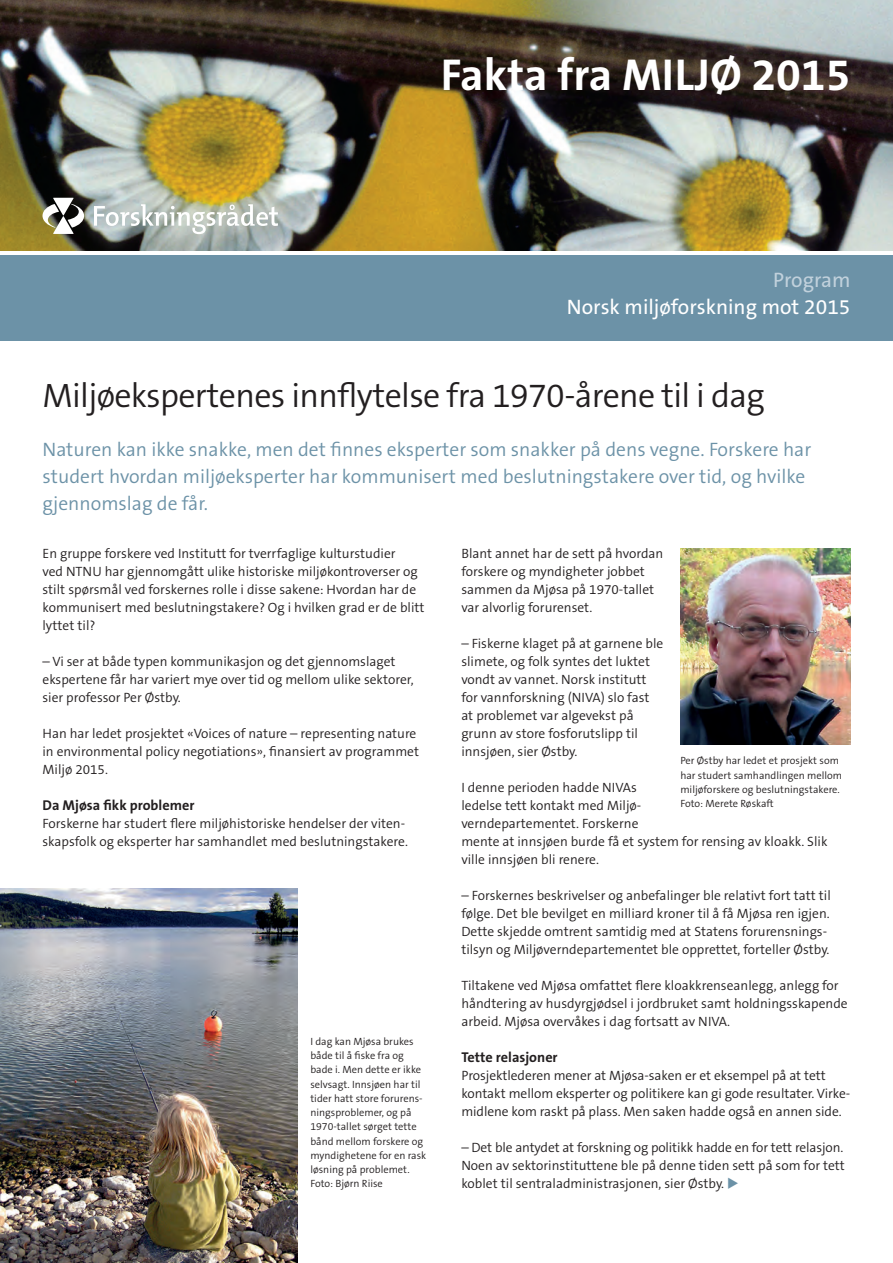
<style>
.page{position:relative;width:893px;height:1263px;background:#fff}
.page>*{position:absolute;margin:0;border:0;box-sizing:border-box;transform-origin:0 0}
.t1{font:700 45px "The Sans B7";color:#fff}
.t2{font:300 34.05px "The Sans B4";letter-spacing:-.02em;color:#231f20}
.t3{font:21px "The Sans B5 Plain";color:#fff}
.t4{font:21px "The Sans B5 Plain";color:#c1d1dc}
.t5{font:300 19.5px/27px "The Sans B4";color:#6c92a7}
.t6{font:700 14.25px "The Sans B7";color:#231f20}
.t7{font:300 13.5px/18px "The Sans B4";color:#231f20}
.t8{font:300 10.5px/14.2px "The Sans B4";color:#231f20}
.s1{color:#6c92a7}
</style>
<div class="page">
<div style="left:0;top:255px;width:893px;height:85px;background:#6c92a7"></div>
<img style="left:0;top:0;width:893px;height:251px">
<svg style="left:94px;top:204px;width:184px;height:30px"></svg>
<svg style="left:43px;top:198px;width:41px;height:36px"></svg>
<img style="left:0;top:889px;width:298px;height:374px">
<img style="left:680px;top:549px;width:170px;height:195px">
<h1 class="t1" style="left:441px;top:51px;width:411px">Fakta fra MILJØ 2015</h1>
<h3 class="t4" style="left:773px;top:269px;width:79px">Program</h3>
<h3 class="t3" style="left:567px;top:296px;width:285px">Norsk miljøforskning mot 2015</h3>
<h2 class="t2" style="left:43px;top:377px;width:724px">Miljøekspertenes innflytelse fra 1970-årene til i dag</h2>
<h3 class="t5" style="left:43px;top:437px;width:770px">Naturen kan ikke snakke, men det finnes eksperter som snakker på dens vegne. Forskere har studert hvordan miljøeksperter har kommunisert med beslutningstakere over tid, og hvilke gjennomslag de får.</h3>
<p class="t7" style="left:43px;top:545px;width:383px">En gruppe forskere ved Institutt for tverrfaglige kulturstudier<br>ved NTNU har gjennomgått ulike historiske miljøkontroverser og stilt spørsmål ved forskernes rolle i disse sakene: Hvordan har de kommunisert med beslutningstakere? Og i hvilken grad er de blitt lyttet til?</p>
<p class="t7" style="left:43px;top:653px;width:373px">– Vi ser at både typen kommunikasjon og det gjennomslaget ekspertene får har variert mye over tid og mellom ulike sektorer, sier professor Per Østby.</p>
<p class="t7" style="left:43px;top:725px;width:378px">Han har ledet prosjektet «Voices of nature – representing nature in environmental policy negotiations», finansiert av programmet<br>Miljø 2015.</p>
<p class="t6" style="left:43px;top:798px;width:153px">Da Mjøsa fikk problemer</p>
<p class="t7" style="left:43px;top:815px;width:367px">Forskerne har studert flere miljøhistoriske hendelser der viten&shy;skapsfolk og eksperter har samhandlet med beslutningstakere.</p>
<p class="t8" style="left:310px;top:1035px;width:117px">I dag kan Mjøsa brukes både til å fiske fra og bade i. Men dette er ikke selvsagt. Innsjøen har til tider hatt store forurens&shy;ningsproblemer, og på<br>1970-tallet sørget tette bånd mellom forskere og myndighetene for en rask løsning på problemet.<br>Foto: Bjørn Riise</p>
<p class="t7" style="left:461px;top:545px;width:204px">Blant annet har de sett på hvordan forskere og myndigheter jobbet sammen da Mjøsa på 1970-tallet var alvorlig forurenset.</p>
<p class="t7" style="left:461px;top:635px;width:203px">– Fiskerne klaget på at garnene ble slimete, og folk syntes det luktet vondt av vannet. Norsk institutt for vannforskning (NIVA) slo fast at problemet var algevekst på grunn av store fosforutslipp til innsjøen, sier Østby.</p>
<p class="t7" style="left:461px;top:779px;width:368px">I denne perioden hadde NIVAs<br>ledelse tett kontakt med Miljø-<br>verndepartementet. Forskerne<br>mente at innsjøen burde få et system for rensing av kloakk. Slik ville innsjøen bli renere.</p>
<p class="t7" style="left:461px;top:887px;width:371px">– Forskernes beskrivelser og anbefalinger ble relativt fort tatt til følge. Det ble bevilget en milliard kroner til å få Mjøsa ren igjen.<br>Dette skjedde omtrent samtidig med at Statens forurensnings&shy;tilsyn og Miljøverndepartementet ble opprettet, forteller Østby.</p>
<p class="t7" style="left:461px;top:977px;width:388px">Tiltakene ved Mjøsa omfattet flere kloakkrenseanlegg, anlegg for håndtering av husdyrgjødsel i jordbruket samt holdningsskapende arbeid. Mjøsa overvåkes i dag fortsatt av NIVA.</p>
<p class="t6" style="left:461px;top:1050px;width:98px">Tette relasjoner</p>
<p class="t7" style="left:461px;top:1067px;width:390px">Prosjektlederen mener at Mjøsa-saken er et eksempel på at tett kontakt mellom eksperter og politikere kan gi gode resultater. Virke&shy;midlene kom raskt på plass. Men saken hadde også en annen side.</p>
<p class="t7" style="left:461px;top:1139px;width:385px;text-align:justify">– Det ble antydet at forskning og politikk hadde en for tett relasjon.<br>Noen av sektorinstituttene ble på denne tiden sett på som for tett koblet til sentraladministrasjonen, sier Østby. <span class="s1">◆</span></p>
<p class="t8" style="left:680px;top:754px;width:163px">Per Østby har ledet et prosjekt som har studert samhandlingen mellom miljøforskere og beslutningstakere.<br>Foto: Merete Røskaft</p>
</div>
